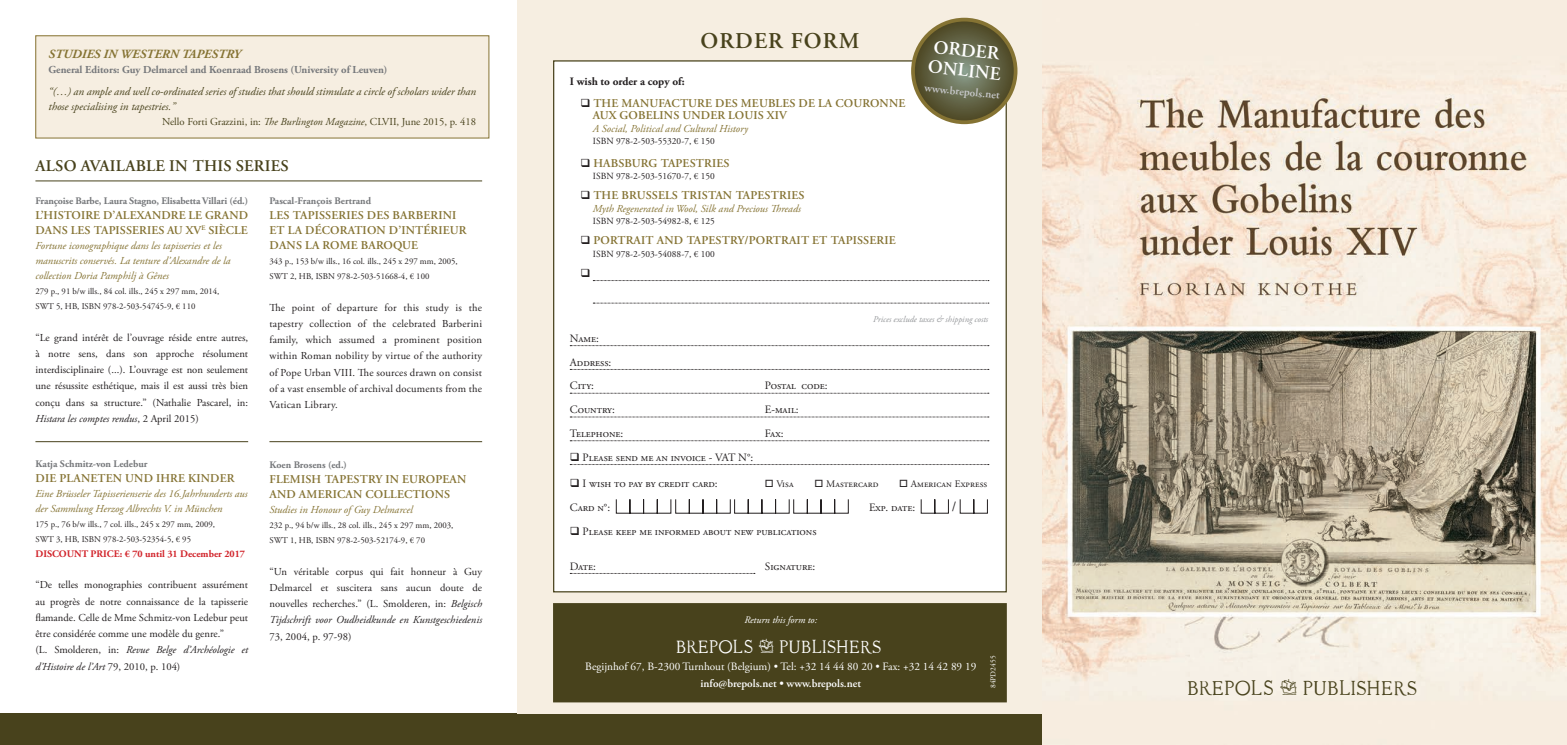
<style>
.page{position:relative;width:1567px;height:745px;background:#fff}
.page>*{position:absolute;margin:0;border:0;box-sizing:border-box;transform-origin:0 0}
.t1{font:35px "BRELOGOS";color:#48421c}
.t2{font:31.25px "BRELOGOS";color:#fff}
.t3{font:600 22.5px "Adobe Garamond Pro";letter-spacing:.05em;color:#48421c}
.t4{font:600 18.75px/20px "Adobe Garamond Pro";color:#fff}
.t5{font:600 16.25px "Adobe Garamond Pro";letter-spacing:.015em;color:#48421c}
.t6{font:13.75px "Adobe Garamond Pro";color:#231f20}
.t7{font:italic 700 12.5px "Adobe Garamond Pro";color:#857333}
.t8{font:600 11.88px/15px "Adobe Garamond Pro";letter-spacing:.015em;color:#857333}
.t9{font:11.25px "Adobe Garamond Pro";color:#231f20}
.t10{font:italic 11.25px/15px "Adobe Garamond Pro";color:#48421c}
.t11{font:11.25px/16.2px "Adobe Garamond Pro";color:#fff;text-align:center}
.t12{font:700 11.25px "Adobe Garamond Pro";color:#231f20}
.t13{font:600 11.25px "Adobe Garamond Pro";color:#c7c8ca}
.t14{font:10.62px/16.2px "Adobe Garamond Pro";color:#231f20;text-align:justify}
.t15{font:italic 10.62px/15px "Adobe Garamond Pro";color:#857333}
.t16{font:italic 10.62px/16.2px "Adobe Garamond Pro";color:#231f20}
.t17{font:700 10.62px "Adobe Garamond Pro";color:#76787b}
.t18{font:10.62px "Adobe Garamond Pro";color:#48421c}
.t19{font:700 10px "Adobe Garamond Pro";letter-spacing:-.005em;color:#76787b}
.t20{font:700 10px "Adobe Garamond Pro";color:#d1232a}
.t21{font:10px "Adobe Garamond Pro";letter-spacing:.01em;color:#231f20}
.t22{font:italic 10px "Adobe Garamond Pro";color:#fff}
.t23{font:9.38px "Adobe Garamond Pro";color:#231f20}
.t24{font:8.75px "Adobe Garamond Pro";color:#231f20}
.t25{font:italic 8.75px "Adobe Garamond Pro";color:#939598}
.t26{font:7.5px "Adobe Garamond Pro";color:#fff}
.s1{font-style:italic}
.s2{font-style:normal}
.s3{color:#231f20}
.s4{font-weight:600}
</style>
<div class="page">
<div style="left:0;top:712px;width:1566px;height:32px;background:#48421c"></div>
<div style="left:517px;top:0;width:525px;height:712px;background:#f6eee1"></div>
<img style="left:1042px;top:0;width:524px;height:744px">
<hr style="left:35px;top:180px;width:447px;height:1px;background:#48421c">
<hr style="left:35px;top:441px;width:213px;height:1px;background:#48421c">
<hr style="left:269px;top:441px;width:213px;height:1px;background:#48421c">
<div style="left:36px;top:36px;width:453px;height:102px;background:#f6eee1"></div>
<div style="left:35px;top:35px;width:454px;height:103px;border:1px solid #857333"></div>
<div style="left:553px;top:60px;width:453px;height:532px;background:#fff;border:1px solid #48421c"></div>
<div style="left:553px;top:602px;width:453px;height:100px;background:#48421c;border:2px solid #48421c"></div>
<svg style="left:593px;top:302px;width:395px;height:1px"></svg>
<svg style="left:570px;top:345px;width:418px;height:1px"></svg>
<svg style="left:570px;top:369px;width:418px;height:1px"></svg>
<svg style="left:570px;top:392px;width:418px;height:1px"></svg>
<svg style="left:570px;top:416px;width:418px;height:1px"></svg>
<svg style="left:570px;top:440px;width:418px;height:1px"></svg>
<svg style="left:570px;top:464px;width:418px;height:1px"></svg>
<svg style="left:913px;top:20px;width:102px;height:102px;background:#636344"></svg>
<div style="left:911px;top:18px;width:106px;height:106px;border:4px solid #857333;border-radius:50%"></div>
<svg style="left:615px;top:499px;width:233px;height:14px"></svg>
<svg style="left:920px;top:499px;width:29px;height:14px"></svg>
<svg style="left:959px;top:499px;width:29px;height:14px"></svg>
<svg style="left:592px;top:280px;width:396px;height:1px"></svg>
<p class="t7" style="left:48px;top:46px;width:194px">STUDIES IN WESTERN TAPESTRY</p>
<p class="t17" style="left:48px;top:63px;width:340px">General Editors: Guy Delmarcel and Koenraad Brosens (University of Leuven)</p>
<p class="t10" style="left:48px;top:84px;width:429px">“(…) an ample and well co-ordinated series of studies that should stimulate a circle of scholars wider than those specialising in tapestries.”</p>
<p class="t18" style="left:162px;top:115px;width:315px">Nello Forti Grazzini, in: <span class="s1">The Burlington Magazine</span>, CLVII, June 2015, p. 418</p>
<p class="t5" style="left:36px;top:157px;width:254px">ALSO AVAILABLE IN THIS SERIES</p>
<p class="t19" style="left:35px;top:195px;width:214px">Françoise Barbe, Laura Stagno, Elisabetta Villari (éd.)</p>
<p class="t8" style="left:36px;top:208px;width:214px">L’HISTOIRE D’ALEXANDRE LE GRAND<br>DANS LES TAPISSERIES AU XV<sup>E</sup> SIÈCLE</p>
<p class="t15" style="left:35px;top:238px;width:196px">Fortune iconographique dans les tapisseries et les manuscrits conservés. La tenture d’Alexandre de la collection Doria Pamphilj à Gênes</p>
<p class="t24" style="left:35px;top:286px;width:185px">279 p., 91 b/w ills., 84 col. ills., 245 x 297 mm, 2014,</p>
<p class="t24" style="left:35px;top:301px;width:161px">SWT 5, HB, ISBN 978-2-503-54745-9, € 110</p>
<p class="t14" style="left:35px;top:329px;width:214px">“Le grand intérêt de l’ouvrage réside entre autres, à notre sens, dans son approche résolument interdisciplinaire (...). L’ouvrage est non seulement une résussite esthétique, mais il est aussi très bien conçu dans sa structure.” (Nathalie Pascarel, in:<br><span class="s1">Histara les comptes rendus</span>, 2 April 2015)</p>
<p class="t19" style="left:35px;top:457px;width:114px">Katja Schmitz-von Ledebur</p>
<p class="t8" style="left:36px;top:470px;width:200px">DIE PLANETEN UND IHRE KINDER</p>
<p class="t15" style="left:35px;top:486px;width:214px">Eine Brüsseler Tapisserienserie des 16.Jahrhunderts aus der Sammlung Herzog Albrechts V. in München</p>
<p class="t24" style="left:35px;top:518px;width:181px">175 p., 76 b/w ills., 7 col. ills., 245 x 297 mm, 2009,</p>
<p class="t24" style="left:35px;top:533px;width:157px">SWT 3, HB, ISBN 978-2-503-52354-5, € 95</p>
<p class="t20" style="left:35px;top:547px;width:211px">DISCOUNT PRICE: € 70 until 31 December 2017</p>
<p class="t14" style="left:35px;top:577px;width:214px">“De telles monographies contribuent assurément au progrès de notre connaissance de la tapisserie flamande. Celle de Mme Schmitz-von Ledebur peut être considérée comme une modèle du genre.”</p>
<p class="t16" style="left:35px;top:641px;width:214px"><span class="s2">(L. Smolderen, in:</span> Revue Belge d’Archéologie et d’Histoire de l’Art <span class="s2">79, 2010, p. 104)</span></p>
<p class="t19" style="left:269px;top:195px;width:103px">Pascal-François Bertrand</p>
<p class="t8" style="left:269px;top:208px;width:199px">LES TAPISSERIES DES BARBERINI<br>ET LA DÉCORATION D’INTÉRIEUR<br>DANS LA ROME BAROQUE</p>
<p class="t24" style="left:269px;top:256px;width:190px">343 p., 153 b/w ills., 16 col. ills., 245 x 297 mm, 2005,</p>
<p class="t24" style="left:269px;top:271px;width:161px">SWT 2, HB, ISBN 978-2-503-51668-4, € 100</p>
<p class="t14" style="left:269px;top:299px;width:214px">The point of departure for this study is the tapestry collection of the celebrated Barberini family, which assumed a prominent position within Roman nobility by virtue of the authority of Pope Urban VIII. The sources drawn on consist of a vast ensemble of archival documents from the Vatican Library.</p>
<p class="t19" style="left:269px;top:459px;width:79px">Koen Brosens (ed.)</p>
<p class="t8" style="left:269px;top:472px;width:198px">FLEMISH TAPESTRY IN EUROPEAN<br>AND AMERICAN COLLECTIONS</p>
<p class="t15" style="left:269px;top:502px;width:145px">Studies in Honour of Guy Delmarcel</p>
<p class="t24" style="left:269px;top:520px;width:185px">232 p., 94 b/w ills., 28 col. ills., 245 x 297 mm, 2003,</p>
<p class="t24" style="left:269px;top:535px;width:157px">SWT 1, HB, ISBN 978-2-503-52174-9, € 70</p>
<p class="t14" style="left:269px;top:563px;width:214px">“Un véritable corpus qui fait honneur à Guy Delmarcel et suscitera sans aucun doute de nouvelles recherches.” (L. Smolderen, in: <span class="s1">Belgisch Tijdschrift voor Oudheidkunde en Kunstgeschiedenis </span>73, 2004, p. 97-98)</p>
<p class="t3" style="left:700px;top:28px;width:160px">ORDER FORM</p>
<p class="t12" style="left:570px;top:75px;width:116px">I wish to order a copy of:</p>
<p class="t8" style="left:580px;top:95px;width:326px"><span class="s3">❑</span> THE MANUFACTURE DES MEUBLES DE LA COURONNE</p>
<p class="t8" style="left:593px;top:108px;width:195px">AUX GOBELINS UNDER LOUIS XIV</p>
<p class="t15" style="left:593px;top:121px;width:156px">A Social, Political and Cultural History</p>
<p class="t23" style="left:593px;top:135px;width:123px">ISBN 978-2-503-55320-7, € 150</p>
<p class="t8" style="left:580px;top:155px;width:150px"><span class="s3">❑</span> HABSBURG TAPESTRIES</p>
<p class="t23" style="left:593px;top:170px;width:123px">ISBN 978-2-503-51670-7, € 150</p>
<p class="t8" style="left:580px;top:188px;width:225px"><span class="s3">❑</span> THE BRUSSELS TRISTAN TAPESTRIES</p>
<p class="t15" style="left:593px;top:201px;width:209px">Myth Regenerated in Wool, Silk and Precious Threads</p>
<p class="t23" style="left:593px;top:215px;width:123px">ISBN 978-2-503-54982-8, € 125</p>
<p class="t8" style="left:580px;top:233px;width:316px"><span class="s3">❑</span> PORTRAIT AND TAPESTRY/PORTRAIT ET TAPISSERIE</p>
<p class="t23" style="left:593px;top:248px;width:123px">ISBN 978-2-503-54088-7, € 100</p>
<p class="t4" style="left:931px;top:37px;width:75px;rotate:6deg">ORDER<br>ONLINE</p>
<p class="t13" style="left:925px;top:81px;width:77px;rotate:6deg">www.brepols.net</p>
<p class="t25" style="left:873px;top:313px;width:117px">Prices exclude taxes &amp; shipping costs</p>
<p class="t9" style="left:570px;top:331px;width:31px">Name:</p>
<p class="t9" style="left:570px;top:355px;width:43px">Address:</p>
<p class="t9" style="left:570px;top:379px;width:26px">City:</p>
<p class="t9" style="left:764px;top:379px;width:64px">Postal code:</p>
<p class="t9" style="left:570px;top:402px;width:46px">Country:</p>
<p class="t9" style="left:764px;top:402px;width:35px">E-mail:</p>
<p class="t9" style="left:570px;top:426px;width:55px">Telephone:</p>
<p class="t9" style="left:764px;top:426px;width:20px">Fax:</p>
<p class="t9" style="left:570px;top:450px;width:185px">❑ Please send me an invoice - VAT N°:</p>
<p class="t9" style="left:570px;top:476px;width:149px">❑ I wish to pay by credit card:</p>
<p class="t21" style="left:764px;top:477px;width:30px">□ Visa</p>
<p class="t21" style="left:814px;top:477px;width:65px">□ Mastercard</p>
<p class="t21" style="left:899px;top:477px;width:89px">□ American Express</p>
<p class="t9" style="left:570px;top:500px;width:42px">Card n°:</p>
<p class="t9" style="left:869px;top:500px;width:48px">Exp. date:</p>
<p class="t6" style="left:951px;top:498px;width:6px">/</p>
<p class="t9" style="left:570px;top:524px;width:248px">❑ Please keep me informed about new publications</p>
<p class="t9" style="left:570px;top:559px;width:27px">Date:</p>
<p class="t9" style="left:764px;top:559px;width:52px">Signature:</p>
<p class="t22" style="left:744px;top:613px;width:74px">Return this form to:</p>
<p class="t11" style="left:585px;top:658px;width:392px">Begijnhof 67, B-2300 Turnhout (Belgium) • Tel: +32 14 44 80 20 • Fax: +32 14 42 89 19 <span class="s4">info@brepols.net • www.brepols.net</span></p>
<p class="t2" style="left:676px;top:627px;width:210px">FHG</p>
<p class="t26" style="left:988px;top:687px;width:34px;rotate:-90deg">84PD2455</p>
<p class="t1" style="left:1187px;top:666px;width:235px">FHG</p>
</div>
